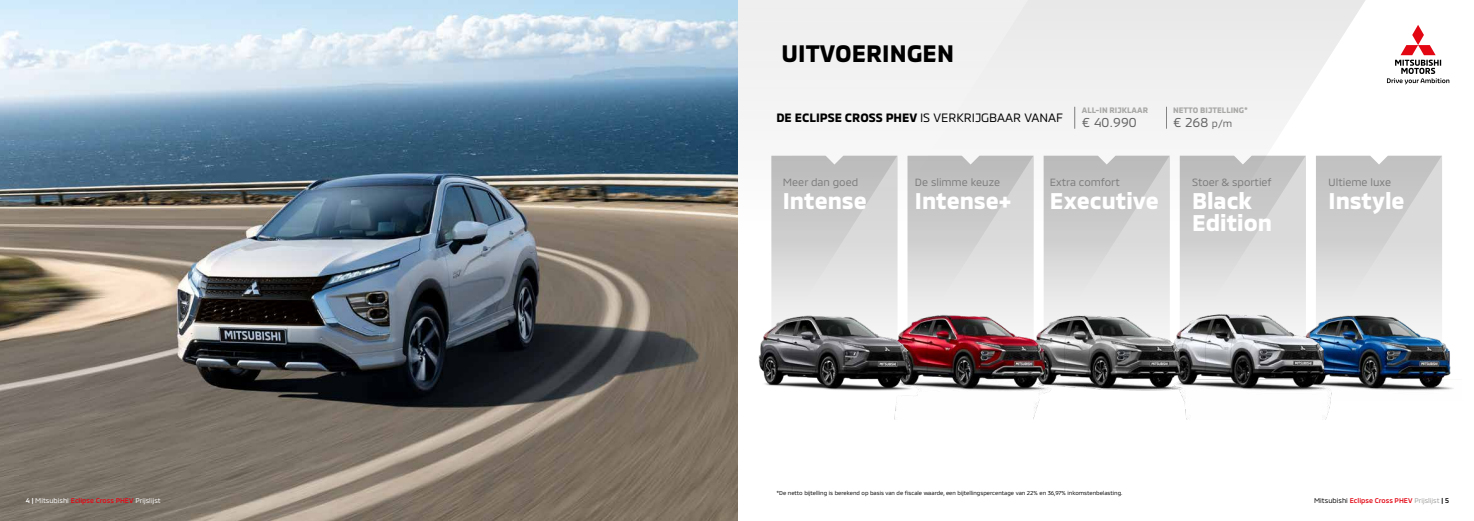
<style>
.page{position:relative;width:1474px;height:521px;background:#fff}
.page>*{position:absolute;margin:0;border:0;box-sizing:border-box;transform-origin:0 0}
.t1{font:700 24.24px "MMCOFFICE";color:#000}
.t2{font:700 23.1px/22.3px "MMCOFFICE";color:#fff}
.t3{font:13.04px "MMCOFFICE";color:#646363}
.t4{font:12.34px "MMCOFFICE";color:#000}
.t5{font:10.76px "MMC";color:#7c7b7b}
.t6{font:700 8.05px "MMCOFFICE";color:#a8a8a7}
.t7{font:7px "MMC";color:#fff}
.t8{font:500 7px "MMC";color:#e30613}
.t9{font:5.77px "MMC";color:#000}
.s1{font-weight:700}
.s2{font-size:9.97px}
.s3{font-weight:500}
.s4{font-weight:500;color:#e30613}
.s5{font-weight:400;color:#000}
.s6{font-weight:400;color:#9d9d9c}
.s7{color:#000}
</style>
<div class="page">
<svg style="left:1036px;top:0;width:334px;height:284px;fill:#f1f1f1"></svg>
<svg style="left:737px;top:0;width:299px;height:276px"></svg>
<svg style="left:1166px;top:107px;width:1px;height:22px"></svg>
<svg style="left:1074px;top:107px;width:1px;height:22px"></svg>
<img style="left:0;top:0;width:737px;height:521px">
<svg style="left:1387px;top:25px;width:62px;height:60px"></svg>
<svg style="left:1315px;top:156px;width:126px;height:144px;background:#d4d4d4"></svg>
<svg style="left:771px;top:156px;width:126px;height:120px;background:#cecece"></svg>
<svg style="left:907px;top:156px;width:126px;height:120px;background:#cecece"></svg>
<svg style="left:1179px;top:156px;width:126px;height:154px;background:#d4d4d4"></svg>
<svg style="left:1043px;top:156px;width:126px;height:144px;background:#d1d1d1"></svg>
<img style="left:1288px;top:300px;width:166px;height:91px">
<img style="left:1183px;top:310px;width:168px;height:109px">
<img style="left:1055px;top:300px;width:136px;height:100px">
<img style="left:936px;top:276px;width:119px;height:143px">
<img style="left:732px;top:276px;width:204px;height:143px">
<h1 class="t1" style="left:781px;top:34px;width:174px">UITVOERINGEN</h1>
<h3 class="t4" style="left:776px;top:108px;width:288px"><span class="s1">DE ECLIPSE CROSS PHEV</span> IS VERKRIJGBAAR VANAF</h3>
<h3 class="t6" style="left:1081px;top:103px;width:68px">ALL-IN RIJKLAAR</h3>
<h3 class="t3" style="left:1081px;top:112px;width:56px">€ 40.990</h3>
<h3 class="t6" style="left:1172px;top:103px;width:76px">NETTO BIJTELLING*</h3>
<h3 class="t3" style="left:1172px;top:112px;width:61px">€ 268 <span class="s2">p/m</span></h3>
<h3 class="t5" style="left:783px;top:174px;width:77px">Meer dan goed</h3>
<h2 class="t2" style="left:783px;top:187px;width:85px">Intense</h2>
<h3 class="t5" style="left:914px;top:174px;width:87px">De slimme keuze</h3>
<h2 class="t2" style="left:914px;top:187px;width:98px">Intense+</h2>
<h3 class="t5" style="left:1049px;top:174px;width:71px">Extra comfort</h3>
<h2 class="t2" style="left:1049px;top:187px;width:111px">Executive</h2>
<h3 class="t5" style="left:1191px;top:174px;width:81px">Stoer &amp; sportief</h3>
<h2 class="t2" style="left:1191px;top:187px;width:81px">Black<br>Edition</h2>
<h3 class="t5" style="left:1328px;top:174px;width:64px">Ultieme luxe</h3>
<h2 class="t2" style="left:1328px;top:187px;width:77px">Instyle</h2>
<p class="t9" style="left:776px;top:488px;width:347px">*De netto bijtelling is berekend op basis van de fiscale waarde, een bijtellingspercentage van 22% en 36,97% inkomstenbelasting.</p>
<p class="t7" style="left:26px;top:495px;width:136px"><span class="s3">4 |</span> Mitsubishi <span class="s4">Eclipse Cross PHEV</span> Prijslijst</p>
<p class="t8" style="left:1314px;top:495px;width:136px"><span class="s5">Mitsubishi</span> Eclipse Cross PHEV <span class="s6">Prijslijst</span> <span class="s7">| 5</span></p>
</div>
